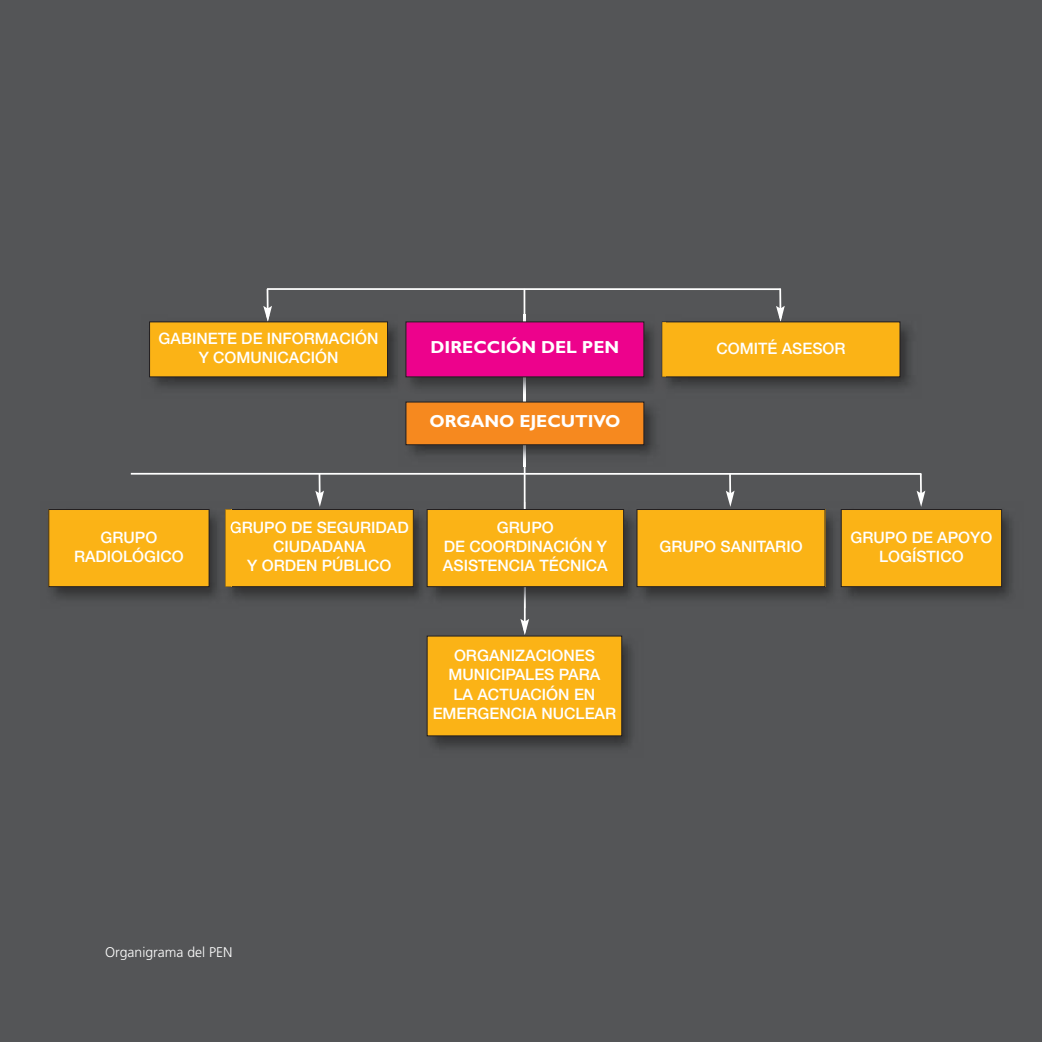
<style>
.page{position:relative;width:1042px;height:1042px;background:#545557}
.page>*{position:absolute;margin:0;border:0;box-sizing:border-box;transform-origin:0 0}
.t1{font:700 17.5px "Gill Sans";color:#fff}
.t2{font:500 15.75px/19.2px "Helvetica Neue";color:#fff;text-align:center}
.t3{font:300 14px "Frutiger";color:#fff}
</style>
<div class="page">
<svg style="left:263px;top:289px;width:9px;height:184px"></svg>
<div style="left:150px;top:322px;width:237px;height:55px;background:#fbb316"></div>
<img style="left:666px;top:321px;width:245px;height:66px">
<svg style="left:776px;top:289px;width:9px;height:33px"></svg>
<div style="left:662px;top:322px;width:238px;height:55px;background:#fbb316"></div>
<img style="left:231px;top:509px;width:781px;height:90px">
<div style="left:225px;top:509px;width:188px;height:77px;background:#fbb316"></div>
<div style="left:225px;top:509px;width:188px;height:78px;border:1px solid #231f20"></div>
<img style="left:48px;top:509px;width:183px;height:90px">
<img style="left:225px;top:509px;width:6px;height:77px">
<div style="left:49px;top:509px;width:160px;height:77px;background:#fbb316"></div>
<div style="left:49px;top:509px;width:160px;height:78px;border:1px solid #231f20"></div>
<div style="left:427px;top:509px;width:196px;height:77px;background:#fbb316"></div>
<div style="left:427px;top:509px;width:197px;height:78px;border:1px solid #231f20"></div>
<div style="left:427px;top:636px;width:195px;height:100px;background:#fbb316"></div>
<div style="left:637px;top:509px;width:188px;height:77px;background:#fbb316"></div>
<div style="left:637px;top:509px;width:188px;height:78px;border:1px solid #231f20"></div>
<div style="left:841px;top:509px;width:160px;height:77px;background:#fbb316"></div>
<div style="left:841px;top:509px;width:161px;height:78px;border:1px solid #231f20"></div>
<hr style="left:267px;top:288px;width:514px;height:2px;background:#fff">
<svg style="left:315px;top:472px;width:9px;height:35px"></svg>
<svg style="left:726px;top:475px;width:8px;height:124px"></svg>
<svg style="left:916px;top:473px;width:9px;height:34px"></svg>
<hr style="left:131px;top:473px;width:790px;height:2px;background:#fff">
<img style="left:405px;top:401px;width:249px;height:54px">
<div style="left:406px;top:402px;width:238px;height:43px;background:#f6891f"></div>
<div style="left:406px;top:402px;width:238px;height:43px;border:1px solid #231f20"></div>
<img style="left:405px;top:321px;width:261px;height:67px">
<img style="left:662px;top:322px;width:4px;height:55px">
<svg style="left:520px;top:288px;width:9px;height:463px"></svg>
<div style="left:406px;top:322px;width:238px;height:55px;background:#ed028c"></div>
<p class="t2" style="left:159px;top:330px;width:221px">GABINETE DE INFORMACIÓN<br>Y COMUNICACIÓN</p>
<p class="t2" style="left:716px;top:340px;width:130px">COMITÉ ASESOR</p>
<p class="t1" style="left:431px;top:341px;width:190px">DIRECCIÓN DEL PEN</p>
<p class="t1" style="left:429px;top:415px;width:192px">ORGANO EJECUTIVO</p>
<p class="t2" style="left:74px;top:529px;width:111px">GRUPO<br>RADIOLÓGICO</p>
<p class="t2" style="left:443px;top:519px;width:166px">GRUPO<br>DE COORDINACIÓN Y<br>ASISTENCIA TÉCNICA</p>
<p class="t2" style="left:230px;top:519px;width:180px">GRUPO DE SEGURIDAD<br>CIUDADANA<br>Y ORDEN PÚBLICO</p>
<p class="t2" style="left:433px;top:647px;width:185px">ORGANIZACIONES<br>MUNICIPALES PARA<br>LA ACTUACIÓN EN<br>EMERGENCIA NUCLEAR</p>
<p class="t2" style="left:659px;top:538px;width:145px">GRUPO SANITARIO</p>
<p class="t2" style="left:850px;top:529px;width:143px">GRUPO DE APOYO<br>LOGÍSTICO</p>
<p class="t3" style="left:105px;top:947px;width:129px">Organigrama del PEN</p>
</div>
